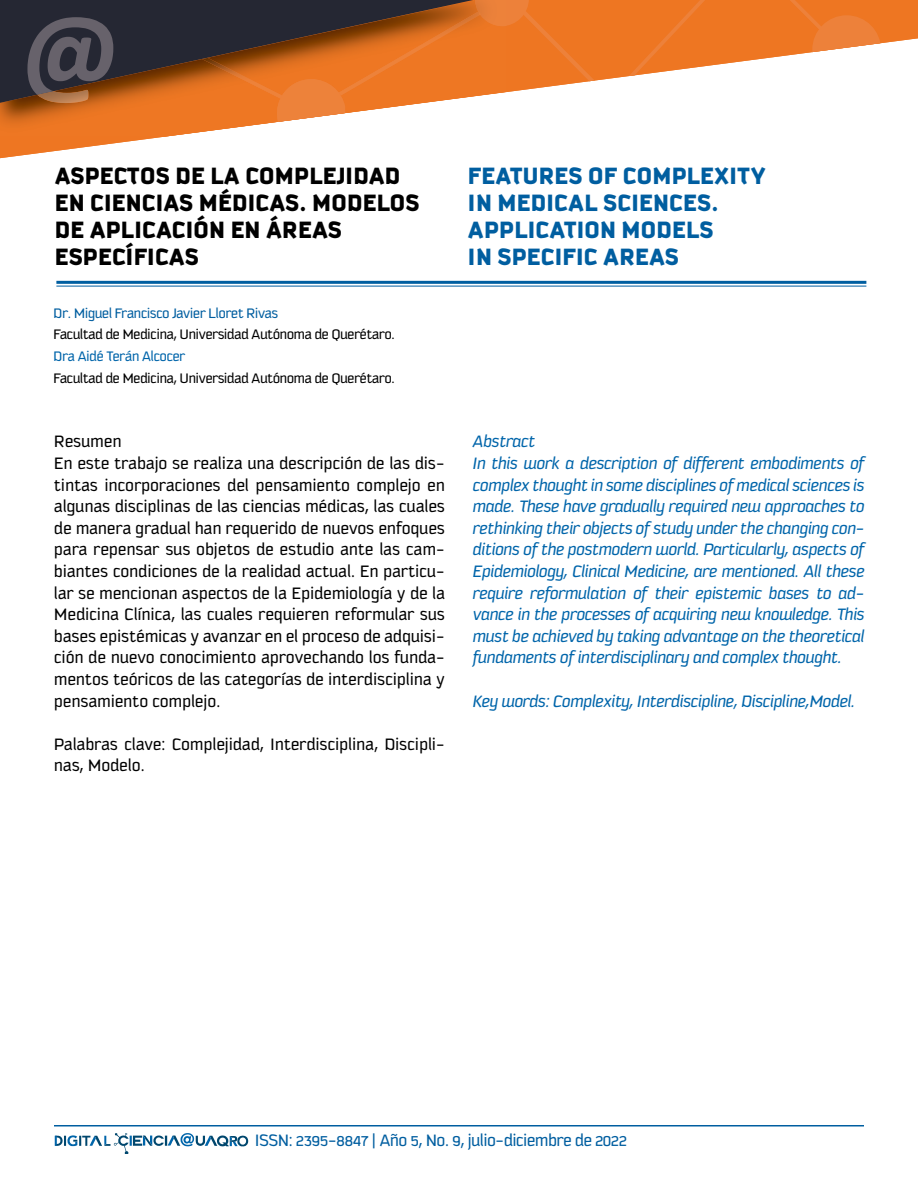
<style>
.page{position:relative;width:918px;height:1188px;background:#fff}
.page>*{position:absolute;margin:0;border:0;box-sizing:border-box;transform-origin:0 0}
.t1{font:900 25.5px/27px "Kautiva Pro";letter-spacing:.01em;color:#000}
.t2{font:900 25.5px/27px "Kautiva Pro";letter-spacing:.01em;color:#005ea0}
.t3{font:18px/21.6px "Kautiva Pro";letter-spacing:.025em;color:#000}
.t4{font:italic 18px/21.6px "Kautiva Pro";color:#0065aa}
.t5{font:18px "Kautiva Pro";color:#005ea0}
.t6{font:15px "Kautiva Pro";color:#000}
.t7{font:15px "Kautiva Pro";color:#005ea0}
.t8{font:15px "Kautiva Pro";color:#0065aa}
</style>
<div class="page">
<hr style="left:54px;top:1125px;width:810px;height:1px;background:#005ea0">
<svg style="left:55px;top:1133px;width:193px;height:21px"></svg>
<hr style="left:56px;top:286px;width:810px;height:1px;background:#005ea0">
<hr style="left:56px;top:281px;width:810px;height:3px;background:#005ea0">
<svg style="left:0;top:0;width:918px;height:158px"></svg>
<svg style="left:629px;top:0;width:76px;height:76px;background:#ee7f31"></svg>
<svg style="left:790px;top:0;width:42px;height:40px"></svg>
<svg style="left:473px;top:0;width:122px;height:96px;background:#ee8136"></svg>
<svg style="left:812px;top:15px;width:69px;height:69px"></svg>
<svg style="left:276px;top:79px;width:69px;height:69px"></svg>
<svg style="left:0;top:0;width:473px;height:103px;background:#864c27"></svg>
<img style="left:37px;top:95px;width:51px;height:8px">
<svg style="left:27px;top:17px;width:87px;height:78px;background:#4e464b"></svg>
<h1 class="t1" style="left:55px;top:162px;width:366px">ASPECTOS DE LA COMPLEJIDAD<br>EN CIENCIAS MÉDICAS. MODELOS<br>DE APLICACIÓN EN ÁREAS<br>ESPECÍFICAS</h1>
<h1 class="t2" style="left:468px;top:162px;width:300px">FEATURES OF COMPLEXITY<br>IN MEDICAL SCIENCES.<br>APPLICATION MODELS<br>IN SPECIFIC AREAS</h1>
<p class="t7" style="left:54px;top:305px;width:226px">Dr. Miguel Francisco Javier Lloret Rivas</p>
<p class="t6" style="left:54px;top:327px;width:343px">Facultad de Medicina, Universidad Autónoma de Querétaro.</p>
<p class="t8" style="left:54px;top:348px;width:133px">Dra Aidé Terán Alcocer</p>
<p class="t6" style="left:54px;top:370px;width:343px">Facultad de Medicina, Universidad Autónoma de Querétaro.</p>
<p class="t3" style="left:54px;top:431px;width:392px">Resumen<br>En este trabajo se realiza una descripción de las dis&shy;tintas incorporaciones del pensamiento complejo en algunas disciplinas de las ciencias médicas, las cuales de manera gradual han requerido de nuevos enfoques para repensar sus objetos de estudio ante las cam&shy;biantes condiciones de la realidad actual. En particu&shy;lar se mencionan aspectos de la Epidemiología y de la Medicina Clínica, las cuales requieren reformular sus bases epistémicas y avanzar en el proceso de adquisi&shy;ción de nuevo conocimiento aprovechando los funda&shy;mentos teóricos de las categorías de interdisciplina y pensamiento complejo.</p>
<p class="t3" style="left:54px;top:733px;width:392px">Palabras clave: Complejidad, Interdisciplina, Discipli&shy;nas, Modelo.</p>
<p class="t4" style="left:472px;top:431px;width:393px">Abstract<br>In this work a description of different embodiments of complex thought in some disciplines of medical sciences is made. These have gradually required new approaches to rethinking their objects of study under the changing con&shy;ditions of the postmodern world. Particularly, aspects of Epidemiology, Clinical Medicine, are mentioned. All these require reformulation of their epistemic bases to ad&shy;vance in the processes of acquiring new knowledge. This must be achieved by taking advantage on the theoretical fundaments of interdisciplinary and complex thought.</p>
<p class="t4" style="left:472px;top:690px;width:384px">Key words: Complexity, Interdiscipline, Discipline,Model.</p>
<p class="t5" style="left:255px;top:1130px;width:373px">ISSN: 2395-8847 | Año 5, No. 9, julio-diciembre de 2022</p>
</div>
